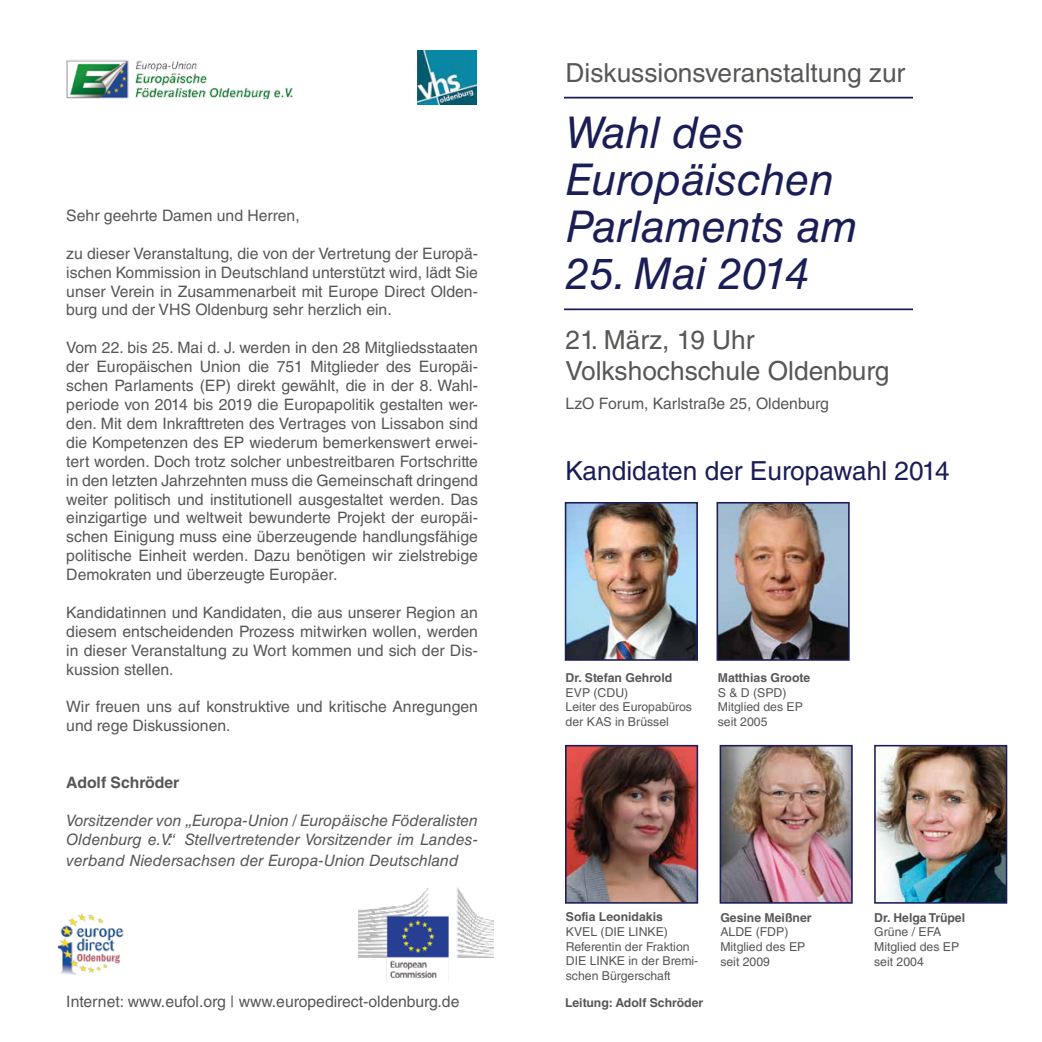
<style>
.page{position:relative;width:1042px;height:1042px;background:#fff}
.page>*{position:absolute;margin:0;border:0;box-sizing:border-box;transform-origin:0 0}
.t1{font:italic 43.75px/47.2px "Helvetica LT Std";color:#1a1d56}
.t2{font:26.25px/31.5px "Helvetica LT Std";color:#575756}
.t3{font:26.25px "Helvetica LT Std";color:#1a1d56}
.t4{font:15.75px/18.9px "Helvetica LT Std";color:#575756;text-align:justify}
.t5{font:italic 15.75px/18.9px "Helvetica LT Std";color:#575756}
.t6{font:700 15.75px "Helvetica LT Std";color:#575756}
.t7{font:12.25px/14.7px "Helvetica LT Std";color:#575756}
.t8{font:700 12.25px "Helvetica LT Std";color:#575756}
</style>
<div class="page">
<img style="left:359px;top:887px;width:134px;height:94px">
<img style="left:417px;top:51px;width:60px;height:54px">
<img style="left:66px;top:60px;width:227px;height:39px">
<img style="left:58px;top:914px;width:66px;height:61px">
<img style="left:568px;top:505px;width:127px;height:153px">
<div style="left:565px;top:502px;width:133px;height:159px;border:2px solid #1a1d56"></div>
<img style="left:719px;top:505px;width:127px;height:153px">
<div style="left:716px;top:502px;width:133px;height:159px;border:2px solid #1a1d56"></div>
<img style="left:568px;top:748px;width:127px;height:152px">
<div style="left:565px;top:745px;width:133px;height:158px;border:2px solid #1a1d56"></div>
<img style="left:722px;top:748px;width:128px;height:152px">
<div style="left:719px;top:745px;width:134px;height:158px;border:2px solid #1a1d56"></div>
<img style="left:877px;top:748px;width:127px;height:152px">
<div style="left:874px;top:745px;width:133px;height:158px;border:2px solid #1a1d56"></div>
<hr style="left:564px;top:308px;width:349px;height:2px;background:#1a1d56">
<hr style="left:564px;top:97px;width:349px;height:1px;background:#1a1d56">
<p class="t4" style="left:66px;top:206px;width:235px">Sehr geehrte Damen und Herren,</p>
<p class="t4" style="left:66px;top:244px;width:413px">zu dieser Veranstaltung, die von der Vertretung der Europä&shy;ischen Kommission in Deutschland unterstützt wird, lädt Sie unser Verein in Zusammenarbeit mit Europe Direct Olden&shy;burg und der VHS Oldenburg sehr herzlich ein.</p>
<p class="t4" style="left:66px;top:338px;width:413px">Vom 22. bis 25. Mai d. J. werden in den 28 Mitgliedsstaaten der Europäischen Union die 751 Mitglieder des Europäi&shy;schen Parlaments (EP) direkt gewählt, die in der 8. Wahl&shy;periode von 2014 bis 2019 die Europapolitik gestalten wer&shy;den. Mit dem Inkrafttreten des Vertrages von Lissabon sind die Kompetenzen des EP wiederum bemerkenswert erwei&shy;tert worden. Doch trotz solcher unbestreitbaren Fortschritte in den letzten Jahrzehnten muss die Gemeinschaft dringend weiter politisch und institutionell ausgestaltet werden. Das einzigartige und weltweit bewunderte Projekt der europäi&shy;schen Einigung muss eine überzeugende handlungsfähige politische Einheit werden. Dazu benötigen wir zielstrebige Demokraten und überzeugte Europäer.</p>
<p class="t4" style="left:66px;top:603px;width:413px">Kandidatinnen und Kandidaten, die aus unserer Region an diesem entscheidenden Prozess mitwirken wollen, werden in dieser Veranstaltung zu Wort kommen und sich der Dis&shy;kussion stellen.</p>
<p class="t4" style="left:66px;top:697px;width:413px">Wir freuen uns auf konstruktive und kritische Anregungen und rege Diskussionen.</p>
<p class="t6" style="left:66px;top:773px;width:114px">Adolf Schröder</p>
<p class="t5" style="left:66px;top:811px;width:413px">Vorsitzender von „Europa-Union / Europäische Föderalisten<br>Oldenburg e.V.“ Stellvertretender Vorsitzender im Landes-</p>
<p class="t5" style="left:66px;top:851px;width:394px">verband Niedersachsen der Europa-Union Deutschland</p>
<p class="t4" style="left:66px;top:992px;width:395px">Internet: www.eufol.org | www.europedirect-oldenburg.de</p>
<h2 class="t2" style="left:566px;top:57px;width:341px">Diskussionsveranstaltung zur</h2>
<h1 class="t1" style="left:566px;top:109px;width:293px">Wahl des<br>Europäischen<br>Parlaments am</h1>
<h1 class="t1" style="left:566px;top:250px;width:246px">25. Mai 2014</h1>
<h2 class="t2" style="left:566px;top:324px;width:325px">21. März, 19 Uhr<br>Volkshochschule Oldenburg</h2>
<p class="t4" style="left:566px;top:394px;width:265px">LzO Forum, Karlstraße 25, Oldenburg</p>
<h2 class="t3" style="left:566px;top:456px;width:386px">Kandidaten der Europawahl 2014</h2>
<p class="t8" style="left:566px;top:670px;width:108px">Dr. Stefan Gehrold</p>
<p class="t7" style="left:566px;top:685px;width:128px">EVP (CDU)<br>Leiter des Europabüros der KAS in Brüssel</p>
<p class="t8" style="left:718px;top:670px;width:94px">Matthias Groote</p>
<p class="t7" style="left:718px;top:685px;width:87px">S &amp; D (SPD)<br>Mitglied des EP seit 2005</p>
<p class="t8" style="left:566px;top:909px;width:99px">Sofia Leonidakis</p>
<p class="t7" style="left:566px;top:924px;width:134px">KVEL (DIE LINKE)<br>Referentin der Fraktion<br>DIE LINKE in der Bremi&shy;schen Bürgerschaft</p>
<p class="t8" style="left:565px;top:995px;width:140px">Leitung: Adolf Schröder</p>
<p class="t8" style="left:720px;top:910px;width:93px">Gesine Meißner</p>
<p class="t7" style="left:720px;top:924px;width:87px">ALDE (FDP)<br>Mitglied des EP seit 2009</p>
<p class="t8" style="left:874px;top:910px;width:93px">Dr. Helga Trüpel</p>
<p class="t7" style="left:874px;top:924px;width:87px">Grüne / EFA<br>Mitglied des EP seit 2004</p>
</div>
